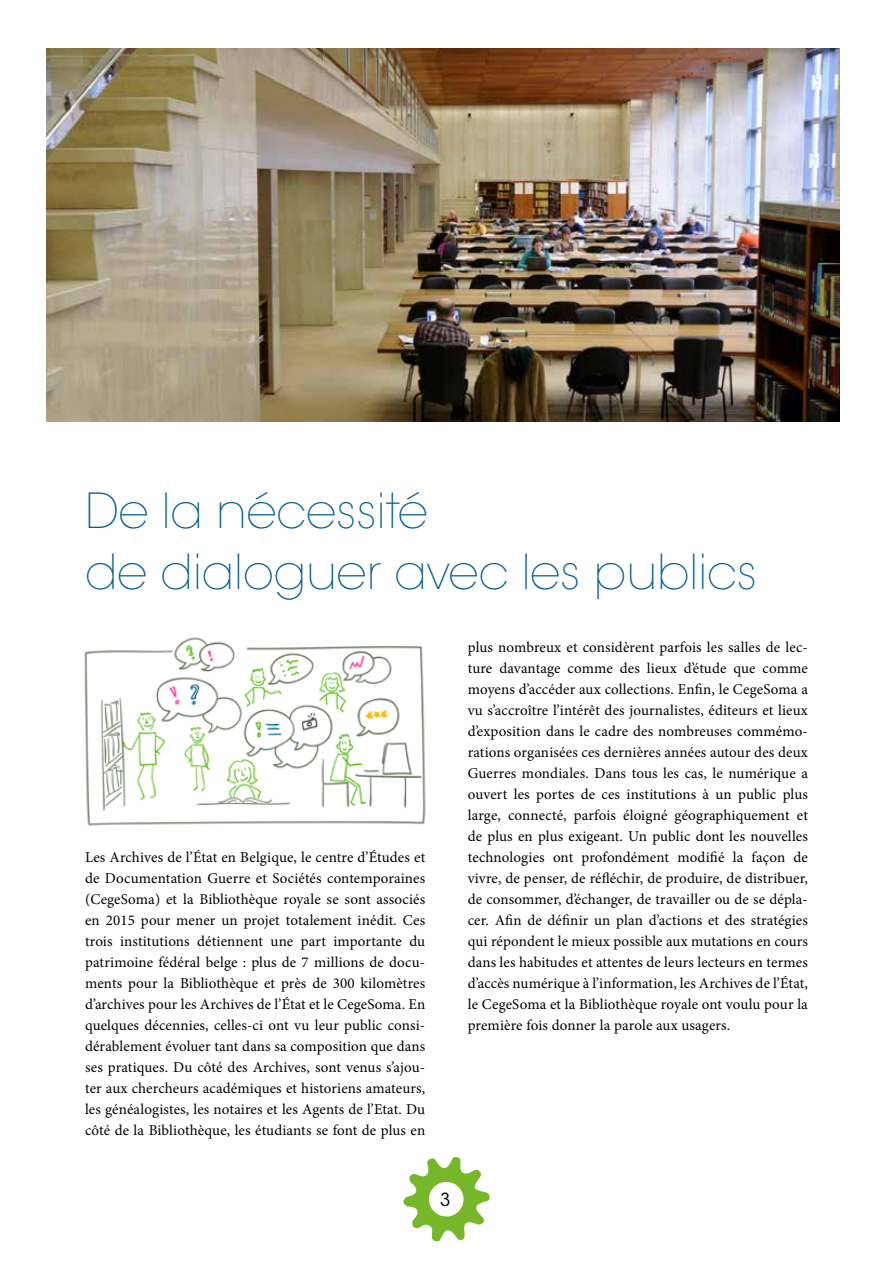
<style>
.page{position:relative;width:893px;height:1263px;background:#fff}
.page>*{position:absolute;margin:0;border:0;box-sizing:border-box;transform-origin:0 0}
.t1{font:200 48px/61.5px "ITC Avant Garde Std";color:#055f8d}
.t2{font:18px "ITC Avant Garde Std";color:#000}
.t3{font:15px/21px "Minion Pro";letter-spacing:.005em;color:#000;text-align:justify}
</style>
<div class="page">
<img style="left:47px;top:49px;width:792px;height:373px">
<img style="left:84px;top:637px;width:342px;height:189px">
<svg style="left:403px;top:1157px;width:87px;height:85px"></svg>
<h1 class="t1" style="left:85px;top:481px;width:674px">De la nécessité<br>de dialoguer avec les publics</h1>
<p class="t3" style="left:85px;top:847px;width:342px">Les Archives de l’État en Belgique, le centre d’Études et de Documentation Guerre et Sociétés contemporaines (CegeSoma) et la Bibliothèque royale se sont associés en 2015 pour mener un projet totalement inédit. Ces trois institutions détiennent une part importante du patrimoine fédéral belge : plus de 7 millions de docu&shy;ments pour la Bibliothèque et près de 300 kilomètres d’archives pour les Archives de l’État et le CegeSoma. En quelques décennies, celles-ci ont vu leur public consi&shy;dérablement évoluer tant dans sa composition que dans ses pratiques. Du côté des Archives, sont venus s’ajou&shy;ter aux chercheurs académiques et historiens amateurs, les généalogistes, les notaires et les Agents de l’Etat. Du côté de la Bibliothèque, les étudiants se font de plus en</p>
<p class="t3" style="left:468px;top:637px;width:342px">plus nombreux et considèrent parfois les salles de lec&shy;ture davantage comme des lieux d’étude que comme moyens d’accéder aux collections. Enfin, le CegeSoma a vu s’accroître l’intérêt des journalistes, éditeurs et lieux d’exposition dans le cadre des nombreuses commémo&shy;rations organisées ces dernières années autour des deux Guerres mondiales. Dans tous les cas, le numérique a ouvert les portes de ces institutions à un public plus large, connecté, parfois éloigné géographiquement et de plus en plus exigeant. Un public dont les nouvelles technologies ont profondément modifié la façon de vivre, de penser, de réfléchir, de produire, de distribuer, de consommer, d’échanger, de travailler ou de se dépla&shy;cer. Afin de définir un plan d’actions et des stratégies qui répondent le mieux possible aux mutations en cours dans les habitudes et attentes de leurs lecteurs en termes d’accès numérique à l’information, les Archives de l’État, le CegeSoma et la Bibliothèque royale ont voulu pour la première fois donner la parole aux usagers.</p>
<p class="t2" style="left:440px;top:1188px;width:12px">3</p>
</div>
